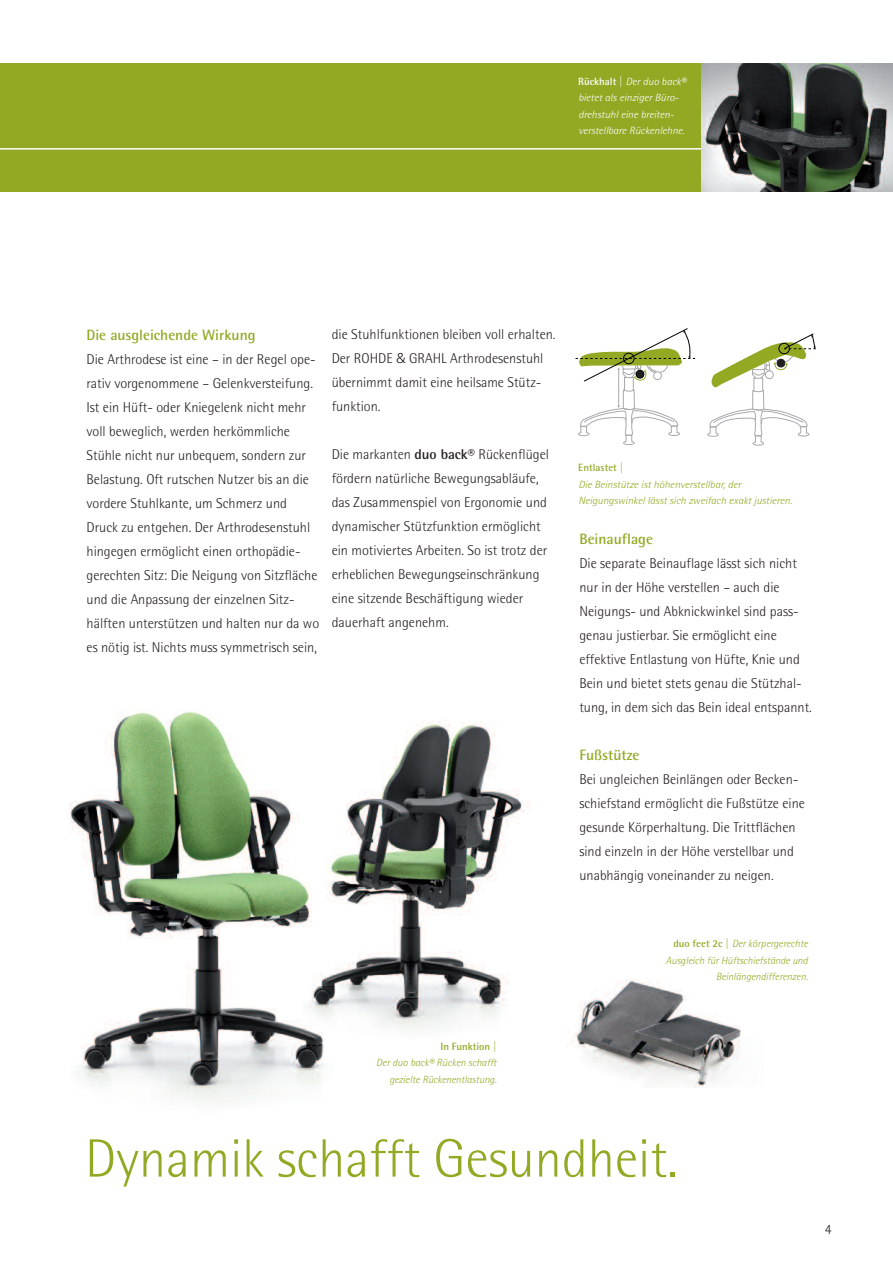
<style>
.page{position:relative;width:893px;height:1263px;background:#fff}
.page>*{position:absolute;margin:0;border:0;box-sizing:border-box;transform-origin:0 0}
.t1{font:300 54px "Agfa Rotis Semisans";color:#93a924}
.t2{font:700 15px "Agfa Rotis Semisans";color:#93a924}
.t3{font:300 14.25px/24px "Agfa Rotis Semisans";color:#231f20}
.t4{font:italic 300 10.5px/16.5px "Agfa Rotis Semisans";color:#93a924;text-align:right}
.t5{font:italic 300 10.5px/16.5px "Agfa Rotis Semisans";color:#fff;scale:1.05 1}
.t6{font:italic 300 10.5px/16.5px "Agfa Rotis Semisans";color:#93a924;scale:1.05 1}
.t7{font:700 10.5px "Agfa Rotis Semisans";color:#93a924}
.s1{font-weight:700;font-style:normal}
.s2{font-family:"Frutiger"}
.s3{font-weight:700}
</style>
<div class="page">
<img style="left:69px;top:711px;width:460px;height:391px">
<img style="left:567px;top:980px;width:174px;height:108px">
<div style="left:0;top:64px;width:893px;height:85px;background:#93a924"></div>
<div style="left:0;top:149px;width:893px;height:42px;background:#93a924"></div>
<hr style="left:0;top:148px;width:760px;height:2px;background:#fff">
<img style="left:702px;top:64px;width:191px;height:127px">
<svg style="left:575px;top:328px;width:120px;height:117px"></svg>
<svg style="left:707px;top:333px;width:109px;height:113px"></svg>
<p class="t5" style="left:578px;top:74px;width:105px"><span class="s1">Rückhalt |</span> Der duo back® bietet als einziger Büro&shy;drehstuhl eine breiten&shy;verstellbare Rückenlehne.</p>
<p class="t2" style="left:87px;top:329px;width:170px">Die ausgleichende Wirkung</p>
<p class="t3" style="left:87px;top:348px;width:234px">Die Arthrodese ist eine – in der Regel ope&shy;rativ vorgenommene – Gelenkversteifung.<br>Ist ein Hüft- oder Kniegelenk nicht mehr voll beweglich, werden herkömmliche Stühle nicht nur unbequem, sondern zur Belastung. Oft rutschen Nutzer bis an die vordere Stuhlkante, um Schmerz und Druck zu entgehen. Der Arthrodesenstuhl hingegen ermöglicht einen orthopädie&shy;gerechten Sitz: Die Neigung von Sitzfläche und die Anpassung der einzelnen Sitz&shy;hälften unterstützen und halten nur da wo es nötig ist. Nichts muss symmetrisch sein,</p>
<p class="t3" style="left:332px;top:324px;width:225px">die Stuhlfunktionen bleiben voll erhalten.<br>Der ROHDE <span class="s2">&amp;</span> GRAHL Arthrodesenstuhl übernimmt damit eine heilsame Stütz&shy;funktion.</p>
<p class="t3" style="left:332px;top:444px;width:219px">Die markanten <span class="s3">duo back®</span> Rückenflügel fördern natürliche Bewegungsabläufe, das Zusammenspiel von Ergonomie und dynamischer Stützfunktion ermöglicht ein motiviertes Arbeiten. So ist trotz der erheblichen Bewegungseinschränkung eine sitzende Beschäftigung wieder dauerhaft angenehm.</p>
<p class="t7" style="left:578px;top:464px;width:46px">Entlastet |</p>
<p class="t6" style="left:578px;top:477px;width:205px">Die Beinstütze ist höhenverstellbar, der<br>Neigungswinkel lässt sich zweifach exakt justieren.</p>
<p class="t2" style="left:579px;top:534px;width:75px">Beinauflage</p>
<p class="t3" style="left:579px;top:553px;width:234px">Die separate Beinauflage lässt sich nicht nur in der Höhe verstellen – auch die Neigungs- und Abknickwinkel sind pass&shy;genau justierbar. Sie ermöglicht eine effektive Entlastung von Hüfte, Knie und Bein und bietet stets genau die Stützhal&shy;tung, in dem sich das Bein ideal entspannt.</p>
<p class="t2" style="left:579px;top:750px;width:62px">Fußstütze</p>
<p class="t3" style="left:579px;top:769px;width:227px">Bei ungleichen Beinlängen oder Becken&shy;schiefstand ermöglicht die Fußstütze eine gesunde Körperhaltung. Die Trittflächen sind einzeln in der Höhe verstellbar und unabhängig voneinander zu neigen.</p>
<p class="t4" style="left:666px;top:936px;width:144px"><span class="s1">duo feet 2c |</span> Der körpergerechte<br>Ausgleich für Hüftschiefstände und<br>Beinlängendifferenzen.</p>
<p class="t7" style="left:440px;top:1042px;width:58px">In Funktion |</p>
<p class="t4" style="left:376px;top:1055px;width:122px">Der duo back® Rücken schafft gezielte Rückenentlastung.</p>
<h1 class="t1" style="left:85px;top:1139px;width:594px">Dynamik schafft Gesundheit.</h1>
<p class="t3" style="left:825px;top:1218px;width:8px">4</p>
</div>
